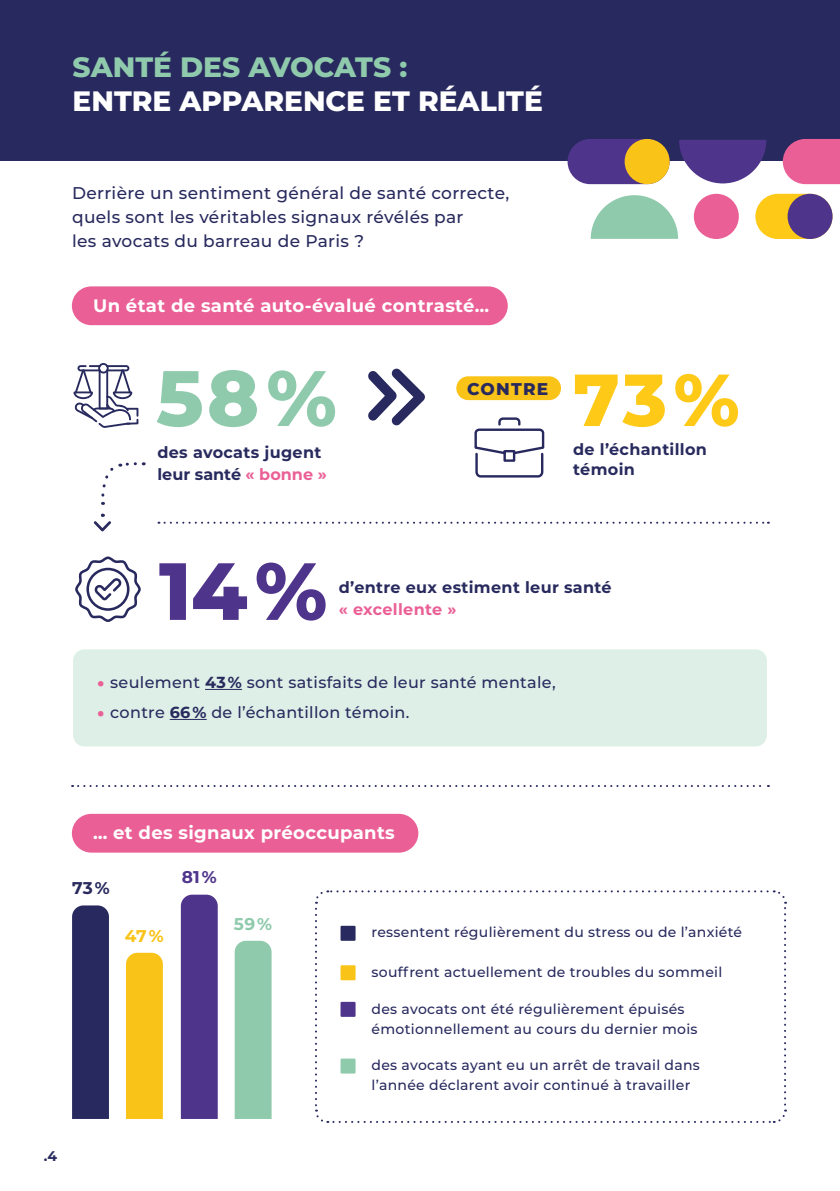
<style>
.page{position:relative;width:840px;height:1191px;background:#fff}
.page>*{position:absolute;margin:0;border:0;box-sizing:border-box;transform-origin:0 0}
.t1{font:800 80.8px "Montserrat";color:#4f348b}
.t2{font:800 78.4px "Montserrat";color:#8fcaac}
.t3{font:800 73.4px "Montserrat";color:#fec917}
.t4{font:800 28px "Montserrat";color:#fff}
.t5{font:800 28px "Montserrat";color:#8fcaac}
.t6{font:700 18px "Montserrat";letter-spacing:.02em;color:#fff}
.t7{font:500 17px/24px "Montserrat";letter-spacing:.02em;color:#282a5e}
.t8{font:800 17px "Montserrat";letter-spacing:.07em;color:#282a5e}
.t9{font:700 17px "Montserrat";color:#282a5e}
.t10{font:700 17px "Montserrat";color:#fac318}
.t11{font:700 17px "Montserrat";color:#8fcaac}
.t12{font:700 17px "Montserrat";color:#4f348b}
.t13{font:700 16px/22px "Montserrat";letter-spacing:.02em;color:#282a5e}
.t14{font:500 16px "Montserrat";letter-spacing:.02em;color:#282a5e}
.t15{font:700 16px "Montserrat";letter-spacing:.02em;color:#ea6096}
.t16{font:500 14px/20px "Montserrat";letter-spacing:.02em;color:#282a5e}
.t17{font:700 14px "Montserrat";color:#282a5e}
.s1{color:#ea6096}
.s2{font-size:30px;color:#ea6096}
.s3{font-weight:700}
</style>
<div class="page">
<div style="left:0;top:0;width:839px;height:161px;background:#28295e"></div>
<div style="left:72px;top:286px;width:435px;height:39px;background:#ea6096;border-radius:19px"></div>
<div style="left:72px;top:814px;width:346px;height:38px;background:#ea6096;border-radius:19px"></div>
<svg style="left:368px;top:368px;width:57px;height:58px"></svg>
<svg style="left:73px;top:363px;width:65px;height:65px"></svg>
<div style="left:456px;top:376px;width:104px;height:24px;background:#fac318;border-radius:12px"></div>
<svg style="left:782px;top:139px;width:57px;height:45px"></svg>
<div style="left:567px;top:139px;width:102px;height:45px;background:#4f348b;border-radius:23px"></div>
<div style="left:624px;top:139px;width:45px;height:45px;background:#fac318;border-radius:22px"></div>
<div style="left:755px;top:194px;width:77px;height:45px;background:#fec917;border-radius:23px"></div>
<div style="left:787px;top:194px;width:45px;height:45px;background:#4f348b;border-radius:22px"></div>
<svg style="left:679px;top:140px;width:87px;height:43px"></svg>
<svg style="left:590px;top:195px;width:87px;height:44px"></svg>
<div style="left:693px;top:194px;width:45px;height:45px;background:#ea6096;border-radius:22px"></div>
<div style="left:73px;top:649px;width:693px;height:97px;background:#ddefe6;border-radius:11px"></div>
<hr style="left:205px;top:689px;width:37px;height:1px;background:#282a5e">
<hr style="left:170px;top:719px;width:37px;height:1px;background:#282a5e">
<svg style="left:72px;top:785px;width:696px;height:2px"></svg>
<div style="left:72px;top:905px;width:37px;height:214px;background:#28295e"></div>
<div style="left:126px;top:952px;width:37px;height:167px;background:#fac318"></div>
<div style="left:234px;top:940px;width:37px;height:179px;background:#8fcaac"></div>
<div style="left:181px;top:894px;width:37px;height:225px;background:#4f348b"></div>
<svg style="left:315px;top:890px;width:471px;height:233px"></svg>
<svg style="left:158px;top:522px;width:610px;height:2px"></svg>
<svg style="left:93px;top:462px;width:51px;height:69px"></svg>
<svg style="left:75px;top:556px;width:66px;height:66px"></svg>
<svg style="left:474px;top:417px;width:71px;height:61px"></svg>
<h3 class="t5" style="left:73px;top:47px;width:336px">SANTÉ DES AVOCATS :</h3>
<h3 class="t4" style="left:73px;top:81px;width:471px">ENTRE APPARENCE ET RÉALITÉ</h3>
<p class="t7" style="left:72px;top:180px;width:438px">Derrière un sentiment général de santé correcte, quels sont les véritables signaux révélés par<br>les avocats du barreau de Paris ?</p>
<p class="t6" style="left:93px;top:292px;width:397px">Un état de santé auto-évalué contrasté…</p>
<h2 class="t2" style="left:156px;top:341px;width:182px">58%</h2>
<p class="t13" style="left:157px;top:440px;width:171px">des avocats jugent leur santé <span class="s1">« bonne »</span></p>
<p class="t8" style="left:467px;top:376px;width:83px">CONTRE</p>
<h3 class="t3" style="left:573px;top:346px;width:168px">73%</h3>
<p class="t13" style="left:573px;top:439px;width:135px;line-height:20px">de l’échantillon témoin</p>
<h1 class="t1" style="left:159px;top:532px;width:170px">14%</h1>
<p class="t13" style="left:338px;top:575px;width:274px">d’entre eux estiment leur santé</p>
<p class="t15" style="left:338px;top:597px;width:119px">« excellente »</p>
<p class="t14" style="left:96px;top:671px;width:460px"><span class="s2">•</span> seulement <span class="s3">43%</span> sont satisfaits de leur santé mentale,</p>
<p class="t14" style="left:96px;top:701px;width:314px"><span class="s2">•</span> contre <span class="s3">66%</span> de l’échantillon témoin.</p>
<p class="t6" style="left:93px;top:820px;width:303px">… et des signaux préoccupants</p>
<p class="t9" style="left:72px;top:875px;width:39px">73%</p>
<p class="t10" style="left:125px;top:924px;width:40px">47%</p>
<p class="t12" style="left:181px;top:864px;width:37px">81%</p>
<p class="t11" style="left:234px;top:911px;width:40px">59%</p>
<p class="t16" style="left:371px;top:921px;width:372px">ressentent régulièrement du stress ou de l’anxiété</p>
<p class="t16" style="left:371px;top:961px;width:352px">souffrent actuellement de troubles du sommeil</p>
<p class="t16" style="left:371px;top:998px;width:327px">des avocats ont été régulièrement épuisés émotionnellement au cours du dernier mois</p>
<p class="t16" style="left:371px;top:1054px;width:330px">des avocats ayant eu un arrêt de travail dans l’année déclarent avoir continué à travailler</p>
<p class="t17" style="left:44px;top:1146px;width:15px">.4</p>
</div>
